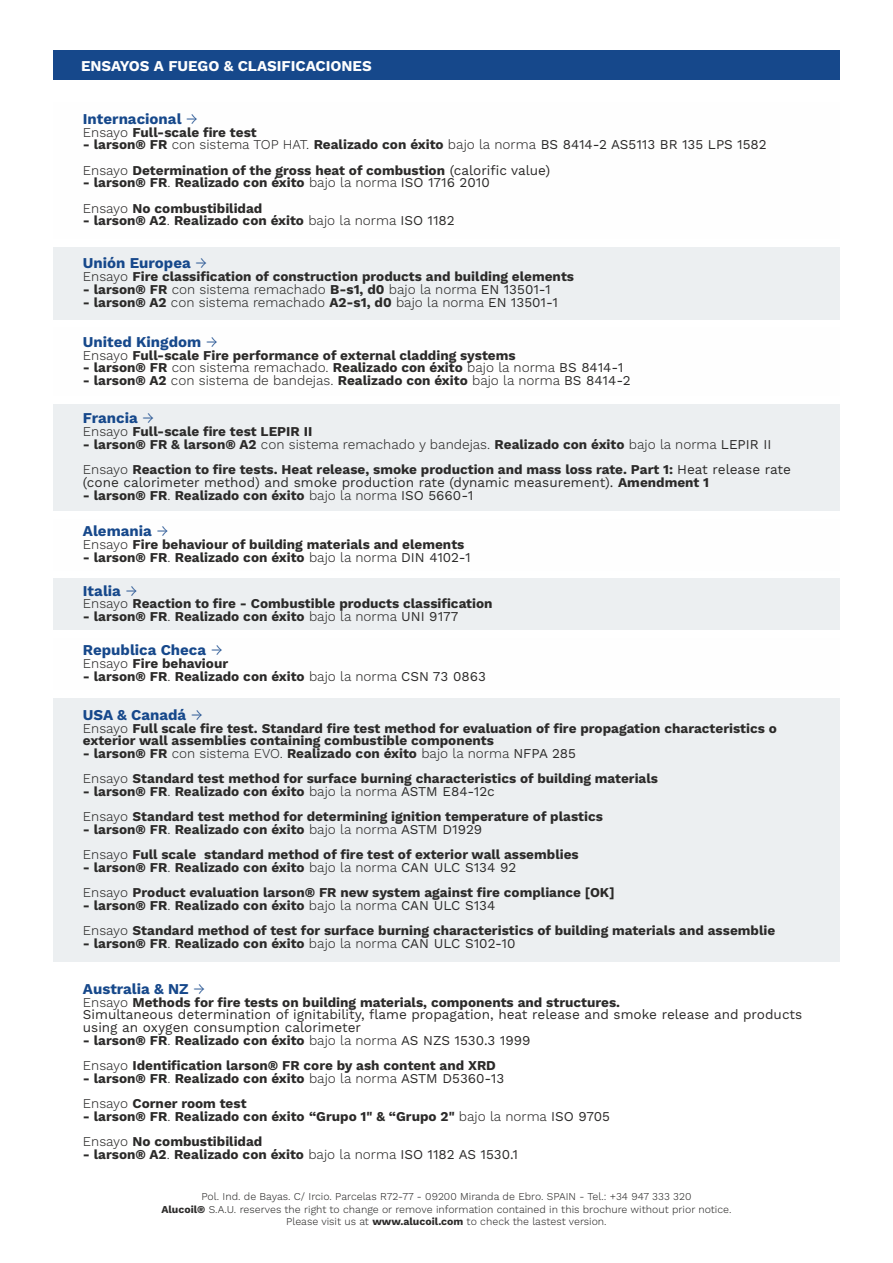
<style>
.page{position:relative;width:893px;height:1263px;background:#fff}
.page>*{position:absolute;margin:0;border:0;box-sizing:border-box;transform-origin:0 0}
.t1{font:700 15px "Work Sans";color:#16488b}
.t2{font:700 15px "Work Sans";color:#fefefe}
.t3{font:700 13.5px/25.3px "Work Sans";color:#2b2a29}
.t4{font:13.5px/12.6px "Work Sans";color:#2b2a29}
.t5{font:300 13.5px "Work Sans";color:#2b2a29}
.t6{font:300 10.5px/12.3px "Work Sans";color:#2b2a29;text-align:center}
.s1{font-weight:300}
.s2{font-weight:400}
.s3{font-weight:700}
</style>
<div class="page">
<div style="left:53px;top:247px;width:787px;height:72px;background:#eceff1"></div>
<div style="left:53px;top:50px;width:787px;height:30px;background:#16488b"></div>
<div style="left:53px;top:404px;width:787px;height:107px;background:#eceff1"></div>
<div style="left:53px;top:698px;width:787px;height:263px;background:#eceff1"></div>
<div style="left:53px;top:579px;width:787px;height:51px;background:#eceff1"></div>
<p class="t2" style="left:81px;top:59px;width:292px">ENSAYOS A FUEGO &amp; CLASIFICACIONES</p>
<p class="t1" style="left:83px;top:112px;width:116px">Internacional <span class="s1">→</span></p>
<p class="t3" style="left:83px;top:121px;width:175px"><span class="s1">Ensayo</span> Full-scale fire test</p>
<p class="t3" style="left:83px;top:133px;width:685px">- larson® FR <span class="s1">con sistema TOP HAT.</span> Realizado con éxito <span class="s1">bajo la norma</span> <span class="s2">BS 8414-2 AS5113 BR 135 LPS 1582<br></span><span class="s1">Ensayo</span> Determination of the gross heat of combustion <span class="s2">(calorific value)</span></p>
<p class="t3" style="left:83px;top:171px;width:408px">- larson® FR<span class="s1">.</span> Realizado con éxito <span class="s1">bajo la norma</span> <span class="s2">ISO 1716 2010<br></span><span class="s1">Ensayo</span> No combustibilidad</p>
<p class="t3" style="left:83px;top:209px;width:373px">- larson® A2<span class="s1">.</span> Realizado con éxito <span class="s1">bajo la norma</span> <span class="s2">ISO 1182</span></p>
<p class="t1" style="left:83px;top:257px;width:125px">Unión Europea <span class="s1">→</span></p>
<p class="t3" style="left:83px;top:265px;width:493px"><span class="s1">Ensayo</span> Fire classification of construction products and building elements</p>
<p class="t5" style="left:83px;top:284px;width:469px"><span class="s3">- larson® FR</span> con sistema remachado <span class="s3">B-s1, d0</span> bajo la norma <span class="s2">EN 13501-1</span></p>
<p class="t5" style="left:83px;top:296px;width:477px"><span class="s3">- larson® A2</span> con sistema remachado <span class="s3">A2-s1, d0</span> bajo la norma <span class="s2">EN 13501-1</span></p>
<p class="t1" style="left:83px;top:335px;width:136px">United Kingdom <span class="s1">→</span></p>
<p class="t3" style="left:83px;top:344px;width:434px"><span class="s1">Ensayo</span> Full-scale Fire performance of external cladding systems</p>
<p class="t5" style="left:83px;top:362px;width:542px"><span class="s3">- larson® FR</span> con sistema remachado. <span class="s3">Realizado con éxito</span> bajo la norma <span class="s2">BS 8414-1</span></p>
<p class="t5" style="left:83px;top:375px;width:549px"><span class="s3">- larson® A2</span> con sistema de bandejas. <span class="s3">Realizado con éxito</span> bajo la norma <span class="s2">BS 8414-2</span></p>
<p class="t1" style="left:83px;top:412px;width:72px">Francia <span class="s1">→</span></p>
<p class="t3" style="left:83px;top:420px;width:231px"><span class="s1">Ensayo</span> Full-scale fire test LEPIR II</p>
<p class="t3" style="left:83px;top:433px;width:710px">- larson® FR &amp; larson® A2 <span class="s1">con sistema remachado y bandejas.</span> Realizado con éxito <span class="s1">bajo la norma</span> <span class="s2">LEPIR II<br></span><span class="s1">Ensayo</span> Reaction to fire tests. Heat release, smoke production and mass loss rate. Part 1: <span class="s2">Heat release rate</span></p>
<p class="t4" style="left:83px;top:477px;width:628px">(cone calorimeter method) and smoke production rate (dynamic measurement). <span class="s3">Amendment 1</span></p>
<p class="t3" style="left:83px;top:484px;width:392px">- larson® FR<span class="s1">.</span> Realizado con éxito <span class="s1">bajo la norma</span> <span class="s2">ISO 5660-1</span></p>
<p class="t1" style="left:83px;top:525px;width:87px">Alemania <span class="s1">→</span></p>
<p class="t3" style="left:83px;top:533px;width:383px"><span class="s1">Ensayo</span> Fire behaviour of building materials and elements</p>
<p class="t3" style="left:83px;top:545px;width:389px">- larson® FR<span class="s1">.</span> Realizado con éxito <span class="s1">bajo la norma</span> <span class="s2">DIN 4102-1</span></p>
<p class="t1" style="left:83px;top:584px;width:56px">Italia <span class="s1">→</span></p>
<p class="t3" style="left:83px;top:592px;width:411px"><span class="s1">Ensayo</span> Reaction to fire - Combustible products classification</p>
<p class="t3" style="left:83px;top:605px;width:377px">- larson® FR<span class="s1">.</span> Realizado con éxito <span class="s1">bajo la norma</span> <span class="s2">UNI 9177</span></p>
<p class="t1" style="left:83px;top:644px;width:141px">Republica Checa <span class="s1">→</span></p>
<p class="t3" style="left:83px;top:652px;width:147px"><span class="s1">Ensayo</span> Fire behaviour</p>
<p class="t3" style="left:83px;top:664px;width:405px">- larson® FR<span class="s1">.</span> Realizado con éxito <span class="s1">bajo la norma</span> <span class="s2">CSN 73 0863</span></p>
<p class="t1" style="left:83px;top:708px;width:121px">USA &amp; Canadá <span class="s1">→</span></p>
<p class="t3" style="left:83px;top:723px;width:696px;line-height:12.6px"><span class="s1">Ensayo</span> Full scale fire test. Standard fire test method for evaluation of fire propagation characteristics o exterior wall assemblies containing combustible components</p>
<p class="t3" style="left:83px;top:742px;width:577px">- larson® FR <span class="s1">con sistema EVO.</span> Realizado con éxito <span class="s1">bajo la norma</span> <span class="s2">NFPA 285<br></span><span class="s1">Ensayo</span> Standard test method for surface burning characteristics of building materials</p>
<p class="t3" style="left:83px;top:780px;width:522px">- larson® FR<span class="s1">.</span> Realizado con éxito <span class="s1">bajo la norma</span> <span class="s2">ASTM E84-12c<br></span><span class="s1">Ensayo</span> Standard test method for determining ignition temperature of plastics</p>
<p class="t3" style="left:83px;top:818px;width:497px">- larson® FR<span class="s1">.</span> Realizado con éxito <span class="s1">bajo la norma</span> <span class="s2">ASTM D1929<br></span><span class="s1">Ensayo</span> Full scale standard method of fire test of exterior wall assemblies</p>
<p class="t3" style="left:83px;top:856px;width:533px">- larson® FR<span class="s1">.</span> Realizado con éxito <span class="s1">bajo la norma</span> <span class="s2">CAN ULC S134 92<br></span><span class="s1">Ensayo</span> Product evaluation larson® FR new system against fire compliance [OK]</p>
<p class="t3" style="left:83px;top:894px;width:694px">- larson® FR<span class="s1">.</span> Realizado con éxito <span class="s1">bajo la norma</span> <span class="s2">CAN ULC S134<br></span><span class="s1">Ensayo</span> Standard method of test for surface burning characteristics of building materials and assemblie</p>
<p class="t3" style="left:83px;top:932px;width:434px">- larson® FR<span class="s1">.</span> Realizado con éxito <span class="s1">bajo la norma</span> <span class="s2">CAN ULC S102-10</span></p>
<p class="t1" style="left:83px;top:982px;width:123px">Australia &amp; NZ <span class="s1">→</span></p>
<p class="t4" style="left:83px;top:997px;width:721px"><span class="s1">Ensayo</span> <span class="s3">Methods for fire tests on building materials, components and structures.<br></span>Simultaneous determination of ignitability, flame propagation, heat release and smoke release and products using an oxygen consumption calorimeter</p>
<p class="t3" style="left:83px;top:1028px;width:449px">- larson® FR<span class="s1">.</span> Realizado con éxito <span class="s1">bajo la norma</span> <span class="s2">AS NZS 1530.3 1999<br></span><span class="s1">Ensayo</span> Identification larson® FR core by ash content and XRD</p>
<p class="t3" style="left:83px;top:1066px;width:423px">- larson® FR<span class="s1">.</span> Realizado con éxito <span class="s1">bajo la norma</span> <span class="s2">ASTM D5360-13<br></span><span class="s1">Ensayo</span> Corner room test</p>
<p class="t3" style="left:83px;top:1104px;width:529px">- larson® FR<span class="s1">.</span> Realizado con éxito “Grupo 1" &amp; “Grupo 2" <span class="s1">bajo la norma</span> <span class="s2">ISO 9705<br></span><span class="s1">Ensayo</span> No combustibilidad</p>
<p class="t3" style="left:83px;top:1142px;width:436px">- larson® A2<span class="s1">.</span> Realizado con éxito <span class="s1">bajo la norma</span> <span class="s2">ISO 1182 AS 1530.1</span></p>
<p class="t6" style="left:161px;top:1191px;width:572px">Pol. Ind. de Bayas. C/ Ircio. Parcelas R72-77 - 09200 Miranda de Ebro. SPAIN - Tel.: +34 947 333 320<br><span class="s3">Alucoil®</span> S.A.U. reserves the right to change or remove information contained in this brochure without prior notice.<br>Please visit us at <span class="s3">www.alucoil.com</span> to check the lastest version.</p>
</div>
